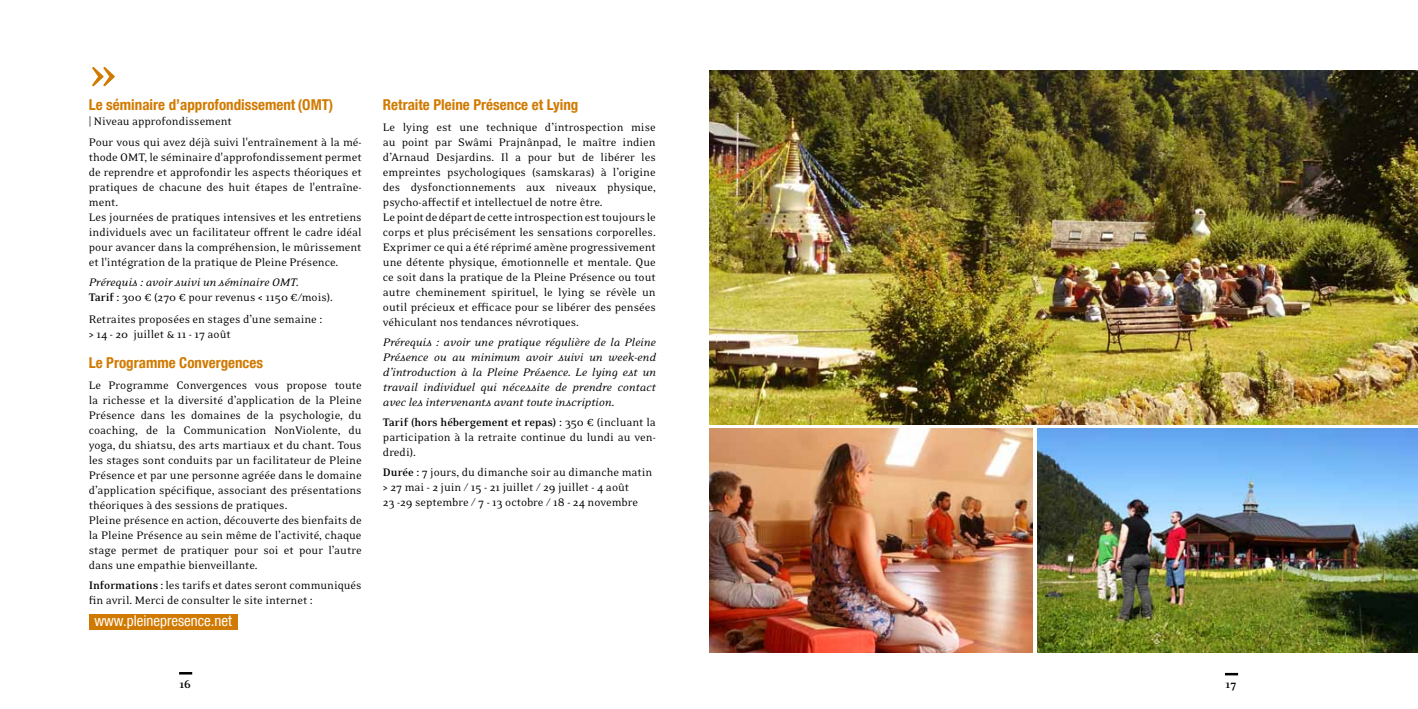
<style>
.page{position:relative;width:1418px;height:709px;background:#fff}
.page>*{position:absolute;margin:0;border:0;box-sizing:border-box;transform-origin:0 0}
.t1{font:700 66px "Eidetic Neo";color:#d17a01}
.t2{font:700 condensed 15px "Helvetica Neue LT Com";color:#d17a01}
.t3{font:condensed 15px "Helvetica Neue LT Com";color:#fff}
.t4{font:12.5px/15px "Eidetic Neo";color:#000}
.t5{font:italic 12.5px/15px "Eidetic Neo";color:#000}
.t6{font:700 12.5px "Eidetic Neo";color:#000}
.s1{font-weight:700;font-style:normal}
.s2{font-style:normal}
.s3{font-weight:700}
</style>
<div class="page">
<svg style="left:179px;top:672px;width:13px;height:2px"></svg>
<svg style="left:1225px;top:673px;width:13px;height:2px"></svg>
<img style="left:709px;top:71px;width:708px;height:353px">
<img style="left:709px;top:429px;width:323px;height:223px">
<img style="left:1037px;top:429px;width:380px;height:223px">
<div style="left:89px;top:614px;width:149px;height:15px;background:#d17a01"></div>
<h1 class="t1" style="left:117px;top:115px;width:29px;rotate:-180deg">«</h1>
<p class="t2" style="left:89px;top:96px;width:246px">Le séminaire d’approfondissement (OMT)</p>
<p class="t4" style="left:89px;top:111px;width:274px;line-height:21.2px">| Niveau approfondissement<br>Pour vous qui avez déjà suivi l'entraînement à la mé-</p>
<p class="t4" style="left:89px;top:150px;width:274px">thode OMT, le séminaire d'approfondissement permet de reprendre et approfondir les aspects théoriques et pratiques de chacune des huit étapes de l'entraîne&shy;ment.<br>Les journées de pratiques intensives et les entretiens individuels avec un facilitateur offrent le cadre idéal pour avancer dans la compréhension, le mûrissement et l'intégration de la pratique de Pleine Présence.</p>
<p class="t5" style="left:89px;top:275px;width:246px">Prérequis : avoir suivi un séminaire OMT.<br><span class="s1">Tarif :</span> <span class="s2">300 € (270 € pour revenus &lt; 1150 €/mois).</span></p>
<p class="t4" style="left:89px;top:311px;width:235px">Retraites proposées en stages d’une semaine : &gt; 14 - 20 juillet &amp; 11 - 17 août</p>
<p class="t2" style="left:89px;top:354px;width:176px">Le Programme Convergences</p>
<p class="t4" style="left:89px;top:378px;width:274px">Le Programme Convergences vous propose toute la richesse et la diversité d’application de la Pleine Présence dans les domaines de la psychologie, du coaching, de la Communication NonViolente, du yoga, du shiatsu, des arts martiaux et du chant. Tous les stages sont conduits par un facilitateur de Pleine Présence et par une personne agréée dans le domaine d’application spécifique, associant des présentations théoriques à des sessions de pratiques.<br>Pleine présence en action, découverte des bienfaits de la Pleine Présence au sein même de l’activité, chaque stage permet de pratiquer pour soi et pour l’autre dans une empathie bienveillante.</p>
<p class="t4" style="left:89px;top:578px;width:274px"><span class="s3">Informations :</span> les tarifs et dates seront communiqués fin avril. Merci de consulter le site internet :</p>
<p class="t3" style="left:94px;top:612px;width:139px">www.pleinepresence.net</p>
<p class="t2" style="left:383px;top:96px;width:197px">Retraite Pleine Présence et Lying</p>
<p class="t4" style="left:383px;top:120px;width:274px">Le lying est une technique d’introspection mise au point par Swâmi Prajnânpad, le maître indien d’Arnaud Desjardins. Il a pour but de libérer les empreintes psychologiques (samskaras) à l’origine des dysfonctionnements aux niveaux physique, psycho-affectif et intellectuel de notre être.<br>Le point de départ de cette introspection est toujours le corps et plus précisément les sensations corporelles.<br>Exprimer ce qui a été réprimé amène progressivement une détente physique, émotionnelle et mentale. Que ce soit dans la pratique de la Pleine Présence ou tout autre cheminement spirituel, le lying se révèle un outil précieux et efficace pour se libérer des pensées véhiculant nos tendances névrotiques.</p>
<p class="t5" style="left:383px;top:335px;width:274px;text-align:justify">Prérequis : avoir une pratique régulière de la Pleine Présence ou au minimum avoir suivi un week-end d’introduction à la Pleine Présence. Le lying est un travail individuel qui nécessite de prendre contact avec les intervenants avant toute inscription.</p>
<p class="t4" style="left:383px;top:415px;width:274px;text-align:justify"><span class="s3">Tarif (hors hébergement et repas) :</span> 350 € (incluant la participation à la retraite continue du lundi au ven&shy;dredi).</p>
<p class="t4" style="left:383px;top:465px;width:271px"><span class="s3">Durée :</span> 7 jours, du dimanche soir au dimanche matin &gt; 27 mai - 2 juin / 15 - 21 juillet / 29 juillet - 4 août<br>23 -29 septembre / 7 - 13 octobre / 18 - 24 novembre</p>
<p class="t6" style="left:179px;top:677px;width:13px">16</p>
<p class="t6" style="left:1225px;top:678px;width:12px">17</p>
</div>
